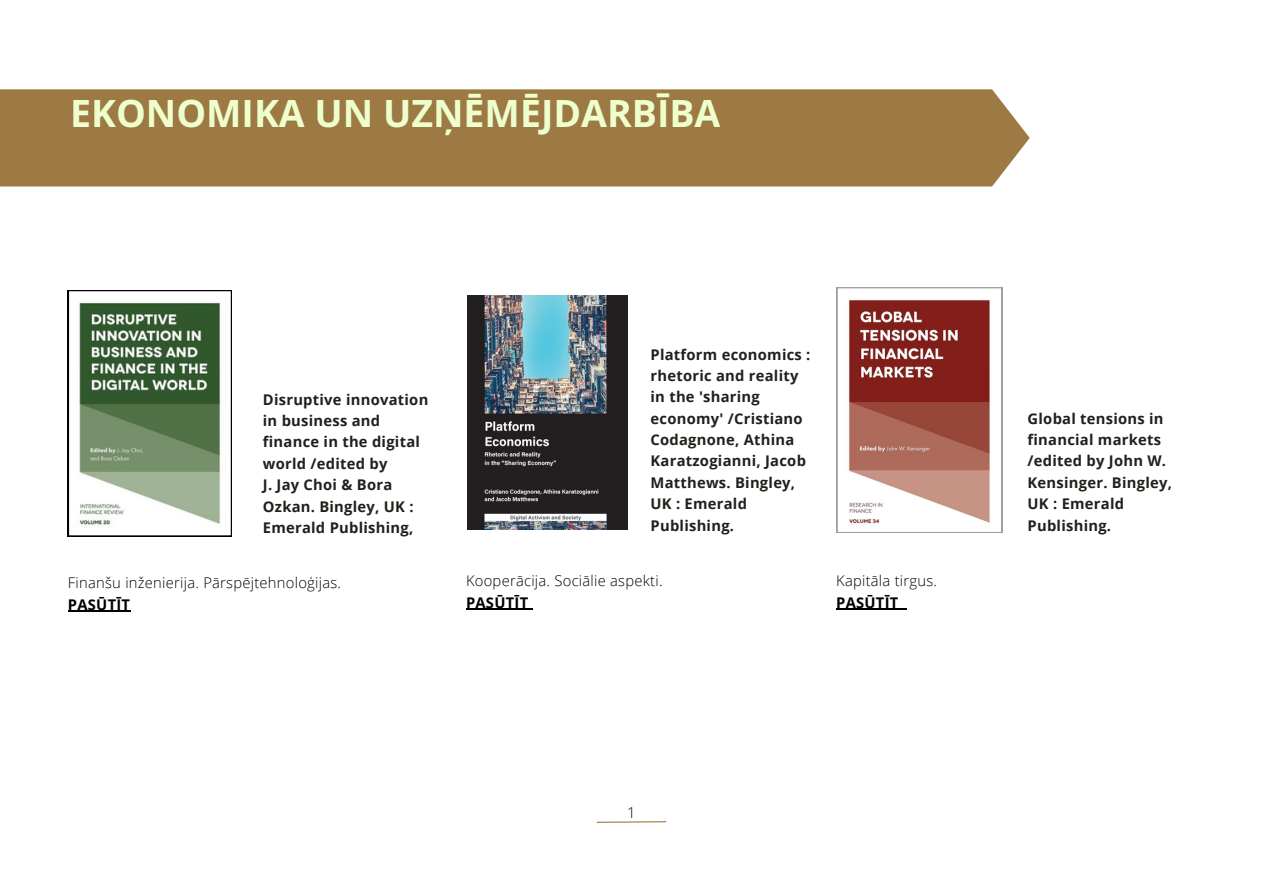
<style>
.page{position:relative;width:1263px;height:894px;background:#fff}
.page>*{position:absolute;margin:0;border:0;box-sizing:border-box;transform-origin:0 0}
.t1{font:700 37.5px "Open Sans";color:#edffcc}
.t2{font:300 15px "Open Sans";color:#000}
.t3{font:700 14.7px/21.3px "Open Sans";letter-spacing:.02em;color:#22201b}
.t4{font:300 14.7px/21.3px "Open Sans";letter-spacing:.02em;color:#000}
.t5{font:700 14.7px "Open Sans";letter-spacing:.02em;color:#000}
.s1{font-weight:700}
</style>
<div class="page">
<div style="left:0;top:89px;width:1029px;height:97px;background:#9d7944"></div>
<svg style="left:596px;top:821px;width:71px;height:2px"></svg>
<img style="left:468px;top:295px;width:159px;height:234px">
<svg style="left:837px;top:287px;width:165px;height:245px"></svg>
<svg style="left:68px;top:290px;width:164px;height:246px"></svg>
<hr style="left:68px;top:610px;width:62px;height:2px;background:#000">
<hr style="left:836px;top:608px;width:63px;height:1px;background:#000">
<hr style="left:466px;top:608px;width:62px;height:1px;background:#000">
<p class="t1" style="left:70px;top:87px;width:652px">EKONOMIKA UN UZŅĒMĒJDARBĪBA</p>
<p class="t3" style="left:263px;top:388px;width:167px">Disruptive innovation in business and finance in the digital world /edited by<br>J. Jay Choi &amp; Bora<br>Ozkan. Bingley, UK :<br>Emerald Publishing,</p>
<h2 class="t4" style="left:68px;top:572px;width:275px">Finanšu inženierija. Pārspējtehnoloģijas.</h2>
<h2 class="t5" style="left:68px;top:594px;width:64px">PASŪTĪT</h2>
<h2 class="t3" style="left:650px;top:343px;width:161px">Platform economics : rhetoric and reality in the 'sharing economy' /Cristiano<br>Codagnone, Athina<br>Karatzogianni, Jacob<br>Matthews. Bingley,<br>UK : Emerald<br>Publishing.</h2>
<p class="t4" style="left:466px;top:569px;width:198px">Kooperācija. Sociālie aspekti.<br><span class="s1">PASŪTĪT</span></p>
<p class="t4" style="left:836px;top:569px;width:102px">Kapitāla tirgus.<br><span class="s1">PASŪTĪT</span></p>
<p class="t2" style="left:627px;top:801px;width:10px">1</p>
<p class="t3" style="left:1027px;top:407px;width:146px">Global tensions in financial markets /edited by John W.<br>Kensinger. Bingley,<br>UK : Emerald<br>Publishing.</p>
</div>
